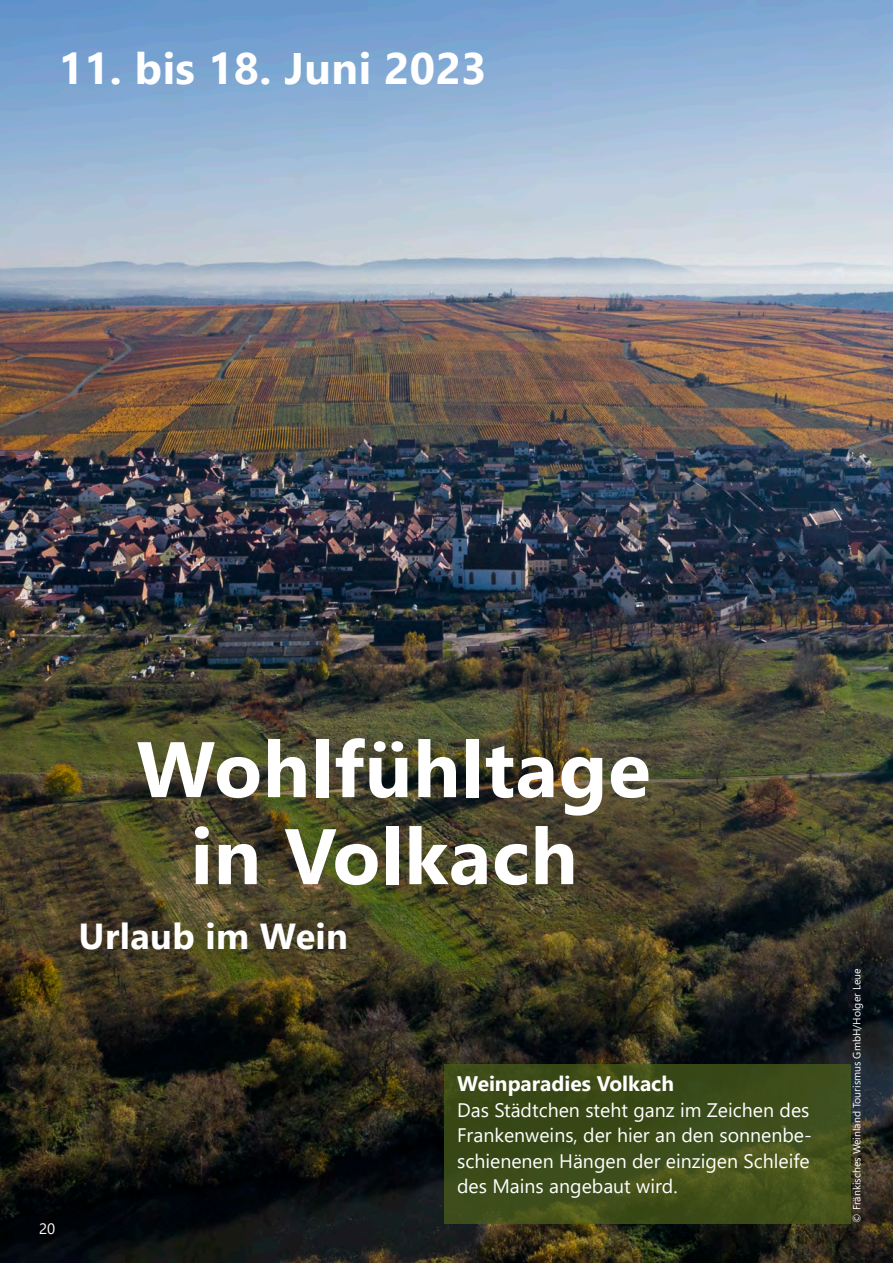
<style>
.page{position:relative;width:893px;height:1263px;background:#fff}
.page>*{position:absolute;margin:0;border:0;box-sizing:border-box;transform-origin:0 0}
.t1{font:700 78.45px/87px "Segoe UI";letter-spacing:.01em;color:#fff;text-align:center}
.t2{font:700 43.95px "Segoe UI";letter-spacing:.01em;color:#fff}
.t3{font:700 36.15px "Segoe UI";letter-spacing:.01em;color:#fff}
.t4{font:700 21px "Segoe UI";color:#fff}
.t5{font:19.5px/25.5px "Segoe UI";color:#fff}
.t6{font:15px "Segoe UI";color:#fff}
.t7{font:10.5px "Segoe UI";color:#fff}
</style>
<div class="page">
<img style="left:0;top:0;width:893px;height:1263px">
<div style="left:444px;top:1064px;width:406px;height:160px;background:#495d19;opacity:.75"></div>
<h2 class="t2" style="left:58px;top:52px;width:430px">11. bis 18. Juni 2023</h2>
<h1 class="t1" style="left:137px;top:733px;width:515px">Wohlfühltage in Volkach</h1>
<h3 class="t3" style="left:79px;top:922px;width:271px">Urlaub im Wein</h3>
<p class="t6" style="left:39px;top:1223px;width:18px">20</p>
<p class="t4" style="left:457px;top:1076px;width:218px">Weinparadies Volkach</p>
<p class="t5" style="left:457px;top:1099px;width:356px">Das Städtchen steht ganz im Zeichen des Frankenweins, der hier an den sonnenbe&shy;schienenen Hängen der einzigen Schleife des Mains angebaut wird.</p>
<p class="t7" style="left:853px;top:1222px;width:256px;rotate:-90deg">© Fränkisches Weinland Tourismus GmbH/Holger Leue</p>
</div>
